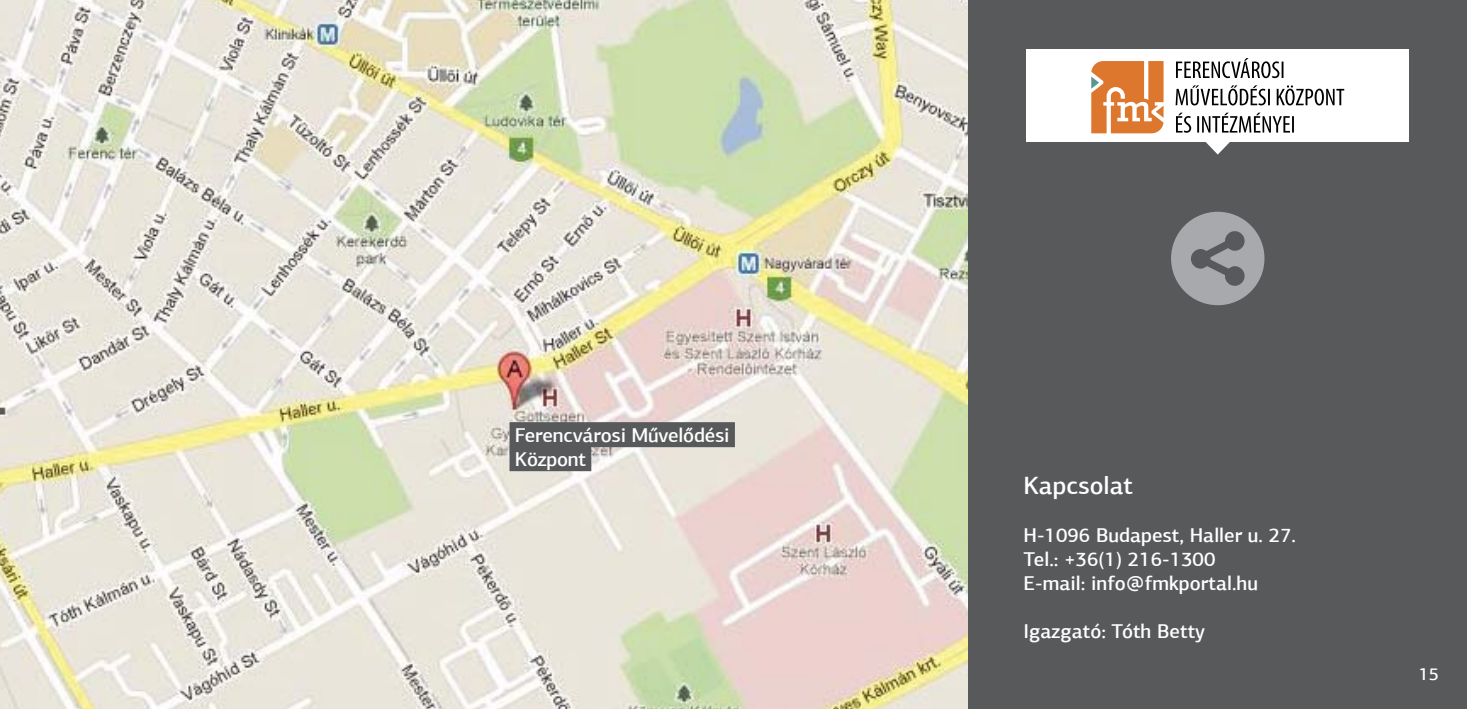
<style>
.page{position:relative;width:1467px;height:709px;background:#fff}
.page>*{position:absolute;margin:0;border:0;box-sizing:border-box;transform-origin:0 0}
.t1{font:500 25px "PF Agora Sans Pro";color:#fff}
.t2{font:500 20px/24px "PF Agora Sans Pro";color:#fff}
.t3{font:500 17.5px "PF Agora Sans Pro";color:#fff}
</style>
<div class="page">
<img style="left:0;top:0;width:969px;height:709px">
<div style="left:509px;top:422px;width:226px;height:25px;background:#58595b"></div>
<div style="left:509px;top:446px;width:82px;height:25px;background:#58595b"></div>
<div style="left:969px;top:0;width:498px;height:709px;background:#58595b"></div>
<svg style="left:1206px;top:142px;width:24px;height:12px"></svg>
<svg style="left:1171px;top:212px;width:93px;height:93px"></svg>
<div style="left:1026px;top:50px;width:383px;height:92px;background:#fff"></div>
<svg style="left:1176px;top:58px;width:168px;height:75px"></svg>
<svg style="left:1091px;top:61px;width:73px;height:72px"></svg>
<p class="t2" style="left:515px;top:423px;width:216px">Ferencvárosi Művelődési<br>Központ</p>
<p class="t1" style="left:1023px;top:470px;width:111px">Kapcsolat</p>
<p class="t2" style="left:1023px;top:523px;width:274px">H-1096 Budapest, Haller u. 27.<br>Tel.: +36(1) 216-1300<br>E-mail: info@fmkportal.hu</p>
<p class="t2" style="left:1023px;top:619px;width:183px">Igazgató: Tóth Betty</p>
<p class="t3" style="left:1419px;top:663px;width:22px">15</p>
</div>
